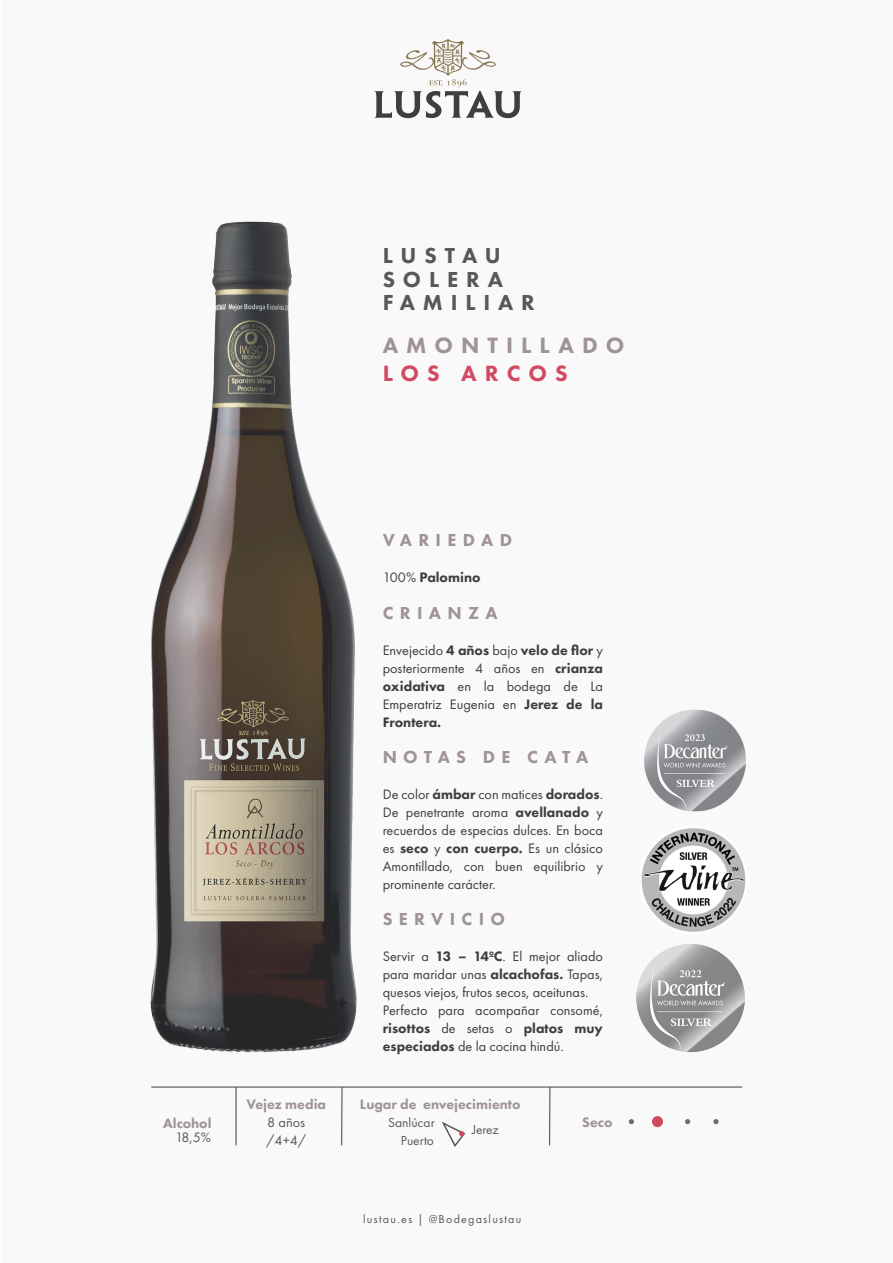
<style>
.page{position:relative;width:893px;height:1263px;background:#fff}
.page>*{position:absolute;margin:0;border:0;box-sizing:border-box;transform-origin:0 0}
.t1{font:800 22.95px "Futura PT";letter-spacing:.35em;color:#9f9493}
.t2{font:800 22.95px "Futura PT";letter-spacing:.35em;color:#d24a62}
.t3{font:800 22.5px/23.5px "Futura PT";letter-spacing:.35em;color:#57585a}
.t4{font:800 18px "Futura PT";letter-spacing:.35em;color:#9f9493}
.t5{font:14.25px/18px "Futura PT";color:#3e3e3f;text-align:justify}
.t6{font:800 14.25px "Futura PT";color:#9f9493}
.t7{font:14.25px/18px "Futura PT";color:#57585a}
.t8{font:800 14.25px "Futura PT";color:#3e3e3f}
.t9{font:13.5px "Futura PT";color:#57585a}
.t10{font:12px "Futura PT";letter-spacing:.1em;color:#57585a}
.s1{font-weight:400}
.s2{font-weight:800}
</style>
<div class="page">
<div style="left:2px;top:0;width:891px;height:1262px;background:#f9f9f9"></div>
<svg style="left:375px;top:39px;width:146px;height:79px"></svg>
<img style="left:150px;top:221px;width:207px;height:832px">
<hr style="left:151px;top:1087px;width:591px;height:1px;background:#3e3e3f">
<hr style="left:236px;top:1087px;width:1px;height:58px;background:#3e3e3f">
<hr style="left:341px;top:1087px;width:1px;height:58px;background:#3e3e3f">
<hr style="left:549px;top:1087px;width:1px;height:58px;background:#3e3e3f">
<svg style="left:442px;top:1122px;width:24px;height:25px"></svg>
<div style="left:652px;top:1116px;width:11px;height:11px;background:#d24a62;border-radius:50%"></div>
<svg style="left:629px;top:1119px;width:5px;height:5px"></svg>
<svg style="left:685px;top:1119px;width:5px;height:5px"></svg>
<svg style="left:713px;top:1119px;width:6px;height:5px"></svg>
<img style="left:644px;top:709px;width:101px;height:103px">
<img style="left:641px;top:828px;width:105px;height:104px">
<img style="left:637px;top:944px;width:108px;height:109px">
<h2 class="t3" style="left:383px;top:243px;width:154px">LUSTAU<br>SOLERA<br>FAMILIAR</h2>
<h1 class="t1" style="left:383px;top:331px;width:243px">AMONTILLADO</h1>
<h1 class="t2" style="left:383px;top:359px;width:187px">LOS ARCOS</h1>
<p class="t6" style="left:163px;top:1114px;width:50px">Alcohol</p>
<p class="t7" style="left:175px;top:1128px;width:37px">18,5%</p>
<p class="t4" style="left:383px;top:529px;width:131px">VARIEDAD</p>
<p class="t8" style="left:383px;top:569px;width:99px"><span class="s1">100%</span> Palomino</p>
<p class="t4" style="left:383px;top:601px;width:116px">CRIANZA</p>
<p class="t5" style="left:383px;top:641px;width:222px">Envejecido <span class="s2">4 años</span> bajo <span class="s2">velo de flor</span> y posteriormente 4 años en <span class="s2">crianza oxidativa</span> en la bodega de La Emperatriz Eugenia en <span class="s2">Jerez de la Frontera.</span></p>
<p class="t4" style="left:383px;top:745px;width:207px">NOTAS DE CATA</p>
<p class="t5" style="left:383px;top:785px;width:222px">De color <span class="s2">ámbar</span> con matices <span class="s2">dorados</span>.<br>De penetrante aroma <span class="s2">avellanado</span> y recuerdos de especias dulces. En boca es <span class="s2">seco</span> y <span class="s2">con cuerpo.</span> Es un clásico Amontillado, con buen equilibrio y prominente carácter.</p>
<p class="t4" style="left:383px;top:907px;width:124px">SERVICIO</p>
<p class="t5" style="left:383px;top:947px;width:222px;text-align:left">Servir a <span class="s2">13 – 14ºC</span>. El mejor aliado para maridar unas <span class="s2">alcachofas.</span> Tapas, quesos viejos, frutos secos, aceitunas.<br>Perfecto para acompañar consomé, <span class="s2">risottos</span> de setas o <span class="s2">platos muy especiados</span> de la cocina hindú.</p>
<p class="t6" style="left:246px;top:1095px;width:81px">Vejez media</p>
<p class="t6" style="left:360px;top:1095px;width:162px">Lugar de envejecimiento</p>
<p class="t7" style="left:266px;top:1113px;width:42px">8 años /4+4/</p>
<p class="t9" style="left:388px;top:1115px;width:48px">Sanlúcar</p>
<p class="t6" style="left:582px;top:1113px;width:32px">Seco</p>
<p class="t9" style="left:472px;top:1122px;width:28px">Jerez</p>
<p class="t9" style="left:401px;top:1132px;width:35px">Puerto</p>
<p class="t10" style="left:363px;top:1211px;width:160px">lustau.es | @Bodegaslustau</p>
</div>
